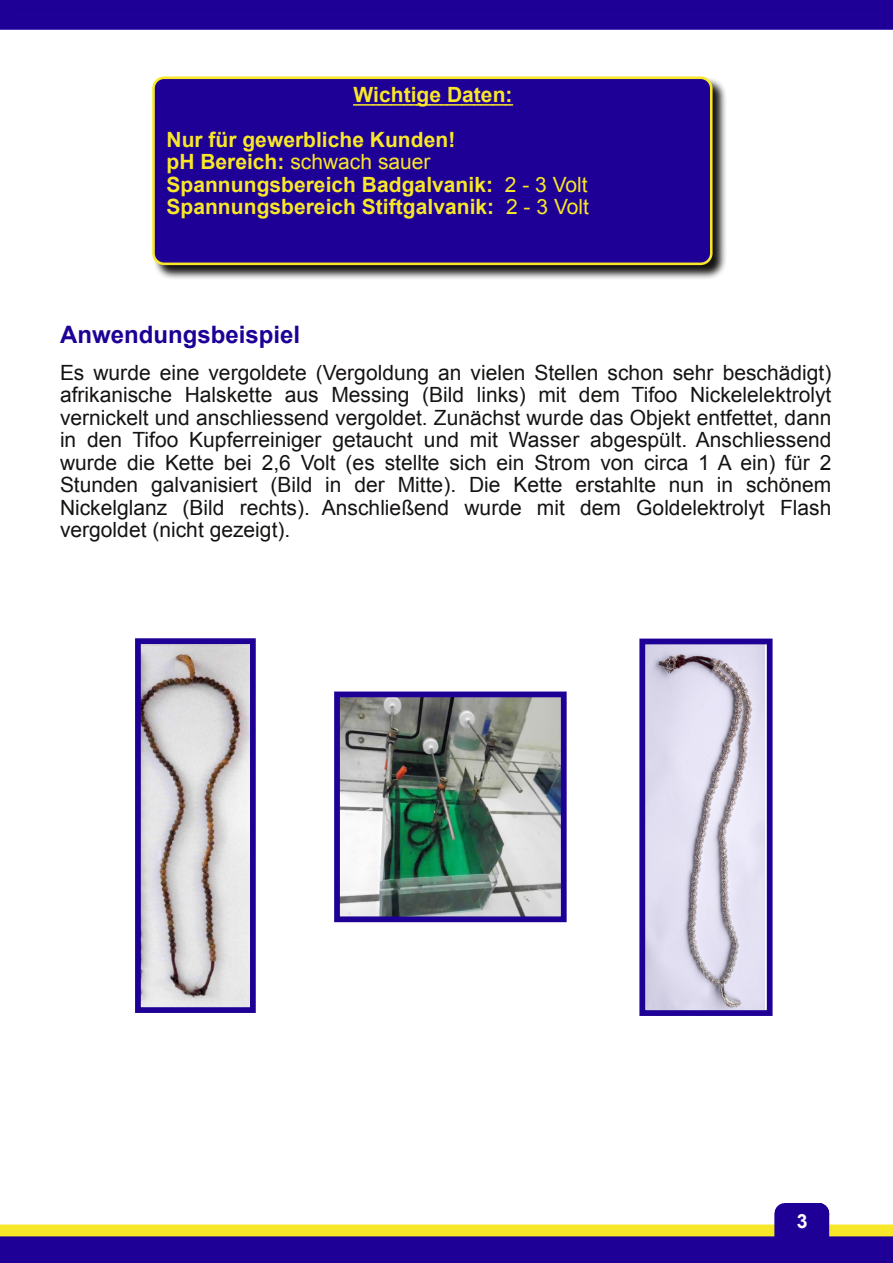
<style>
.page{position:relative;width:893px;height:1263px;background:#fff}
.page>*{position:absolute;margin:0;border:0;box-sizing:border-box;transform-origin:0 0}
.t1{font:700 24px "Arial";color:#1e0096}
.t2{font:21px/22.5px "Arial";color:#161413;text-align:justify}
.t3{font:700 21px/22.5px "Arial";color:#f8e729}
.t4{font:700 19.5px "Arial";color:#fff}
.s1{font-weight:400}
</style>
<div class="page">
<div style="left:6px;top:6px;width:881px;height:17px;background:#1f0197"></div>
<div style="left:0;top:0;width:893px;height:30px;border:13px solid #1e0096"></div>
<div style="left:6px;top:1239px;width:881px;height:17px;background:#1f0197"></div>
<div style="left:0;top:1233px;width:893px;height:30px;border:13px solid #1e0096"></div>
<div style="left:1px;top:1225px;width:891px;height:10px;background:#f8e729"></div>
<div style="left:0;top:1224px;width:893px;height:12px;border:2px solid #f8e729"></div>
<div style="left:785px;top:1213px;width:34px;height:25px;background:#1e0096"></div>
<div style="left:774px;top:1203px;width:55px;height:46px;border:21px solid #1e0096"></div>
<img style="left:154px;top:76px;width:572px;height:203px">
<div style="left:154px;top:78px;width:557px;height:186px;background:#1e0096;border-radius:11px"></div>
<svg style="left:354px;top:104px;width:159px;height:2px"></svg>
<div style="left:152px;top:77px;width:560px;height:188px;border:3px solid #f8e729;border-radius:11px"></div>
<img style="left:142px;top:645px;width:107px;height:361px">
<div style="left:135px;top:638px;width:121px;height:375px;border:6px solid #1e0096"></div>
<img style="left:646px;top:646px;width:119px;height:363px">
<div style="left:639px;top:639px;width:133px;height:377px;border:6px solid #1e0096"></div>
<img style="left:341px;top:698px;width:219px;height:217px">
<div style="left:334px;top:691px;width:233px;height:231px;border:6px solid #1e0096"></div>
<p class="t3" style="left:167px;top:72px;width:348px;line-height:45px;text-indent:187px">Wichtige Daten:<br>Nur für gewerbliche Kunden!</p>
<p class="t3" style="left:167px;top:151px;width:424px">pH Bereich: <span class="s1">schwach sauer<br></span>Spannungsbereich Badgalvanik: <span class="s1">2 - 3 Volt<br></span>Spannungsbereich Stiftgalvanik: <span class="s1">2 - 3 Volt</span></p>
<p class="t1" style="left:60px;top:321px;width:242px">Anwendungsbeispiel</p>
<p class="t2" style="left:60px;top:361px;width:773px">Es wurde eine vergoldete (Vergoldung an vielen Stellen schon sehr beschädigt) afrikanische Halskette aus Messing (Bild links) mit dem Tifoo Nickelelektrolyt vernickelt und anschliessend vergoldet. Zunächst wurde das Objekt entfettet, dann in den Tifoo Kupferreiniger getaucht und mit Wasser abgespült. Anschliessend wurde die Kette bei 2,6 Volt (es stellte sich ein Strom von circa 1 A ein) für 2<br>Stunden galvanisiert (Bild in der Mitte). Die Kette erstahlte nun in schönem Nickelglanz (Bild rechts). Anschließend wurde mit dem Goldelektrolyt Flash vergoldet (nicht gezeigt).</p>
<p class="t4" style="left:797px;top:1211px;width:12px">3</p>
</div>
